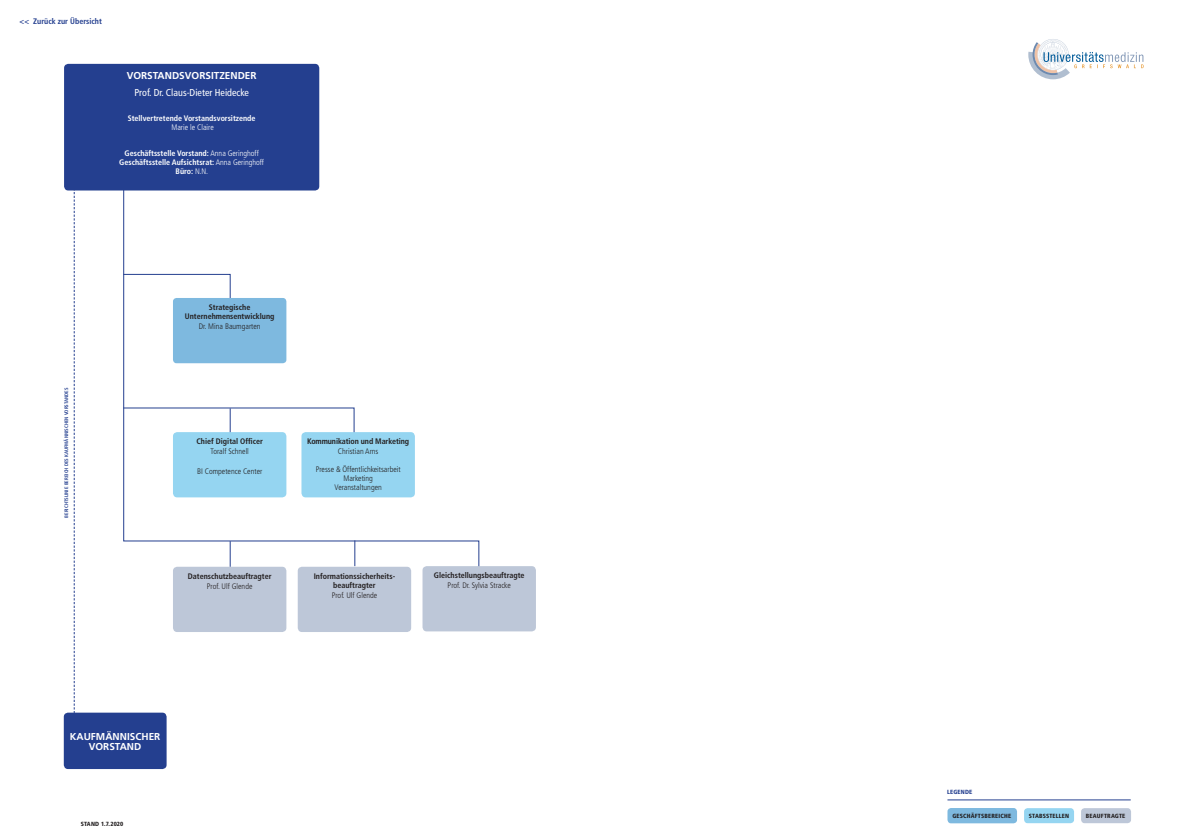
<style>
.page{position:relative;width:1191px;height:840px;background:#fff}
.page>*{position:absolute;margin:0;border:0;box-sizing:border-box;transform-origin:0 0}
.t1{font:700 10px/10px "Frutiger LT Std";color:#fff;text-align:center}
.t2{font:condensed 10px "Frutiger LT Std";color:#fff}
.t3{font:700 condensed 8px/9px "Frutiger LT Std";color:#231f20;text-align:center}
.t4{font:300 condensed 8px/9px "Frutiger LT Std";color:#231f20;text-align:center}
.t5{font:700 condensed 8px/9px "Frutiger LT Std";color:#fff;text-align:center}
.t6{font:700 condensed 8px "Frutiger LT Std";color:#243f8f}
.t7{font:300 condensed 8px "Frutiger LT Std";color:#fff}
.t8{font:900 condensed 6px "Frutiger LT Std";letter-spacing:.03em;color:#231f20}
.t9{font:900 condensed 6px "Frutiger LT Std";letter-spacing:.03em;color:#243f8f}
.t10{font:700 condensed 5px "Frutiger LT Std";color:#243f8f}
.s1{font-weight:300}
</style>
<div class="page">
<div style="left:64px;top:64px;width:255px;height:126px;background:#243f8f;border-radius:4px"></div>
<svg style="left:1028px;top:39px;width:115px;height:40px"></svg>
<div style="left:1024px;top:807px;width:50px;height:15px;background:#95d5f1;border-radius:4px"></div>
<div style="left:1081px;top:807px;width:50px;height:15px;background:#bdc7d8;border-radius:4px"></div>
<div style="left:947px;top:807px;width:70px;height:15px;background:#7eb9df;border-radius:4px"></div>
<hr style="left:947px;top:799px;width:183px;height:1px;background:#243f8f">
<svg style="left:123px;top:181px;width:356px;height:402px"></svg>
<svg style="left:230px;top:541px;width:1px;height:25px"></svg>
<div style="left:173px;top:566px;width:113px;height:65px;background:#bdc7d8;border-radius:4px"></div>
<div style="left:298px;top:566px;width:113px;height:65px;background:#bdc7d8;border-radius:4px"></div>
<svg style="left:123px;top:273px;width:108px;height:28px"></svg>
<svg style="left:123px;top:407px;width:232px;height:27px"></svg>
<div style="left:173px;top:432px;width:113px;height:65px;background:#95d5f1;border-radius:4px"></div>
<div style="left:173px;top:298px;width:113px;height:65px;background:#7eb9df;border-radius:4px"></div>
<div style="left:301px;top:432px;width:114px;height:65px;background:#95d5f1;border-radius:4px"></div>
<div style="left:64px;top:712px;width:103px;height:56px;background:#243f8f;border-radius:4px"></div>
<svg style="left:74px;top:190px;width:1px;height:523px"></svg>
<div style="left:422px;top:566px;width:114px;height:65px;background:#bdc7d8;border-radius:4px"></div>
<svg style="left:354px;top:540px;width:1px;height:26px"></svg>
<p class="t6" style="left:20px;top:17px;width:84px">&lt;&lt; Zurück zur Übersicht</p>
<p class="t1" style="left:127px;top:70px;width:131px">VORSTANDSVORSITZENDER</p>
<p class="t2" style="left:134px;top:87px;width:116px">Prof. Dr. Claus-Dieter Heidecke</p>
<p class="t5" style="left:128px;top:114px;width:129px">Stellvertretende Vorstandsvorsitzende</p>
<p class="t7" style="left:171px;top:122px;width:44px">Marie le Claire</p>
<p class="t5" style="left:119px;top:149px;width:146px">Geschäftsstelle Vorstand: <span class="s1">Anna Geringhoff<br></span>Geschäftsstelle Aufsichtsrat: <span class="s1">Anna Geringhoff<br></span>Büro: <span class="s1">N.N.</span></p>
<p class="t10" style="left:63px;top:517px;width:131px;rotate:-90deg">Berichtslinie Bereich des kaufmännischen Vorstandes</p>
<p class="t3" style="left:185px;top:303px;width:91px">Strategische<br>Unternehmensentwicklung</p>
<p class="t4" style="left:199px;top:322px;width:63px">Dr. Mina Baumgarten</p>
<p class="t3" style="left:196px;top:437px;width:68px">Chief Digital Officer</p>
<p class="t4" style="left:210px;top:447px;width:40px">Toralf Schnell</p>
<p class="t4" style="left:197px;top:467px;width:67px">BI Competence Center</p>
<p class="t3" style="left:307px;top:437px;width:104px">Kommunikation und Marketing</p>
<p class="t4" style="left:338px;top:447px;width:42px">Christian Arns</p>
<p class="t4" style="left:316px;top:465px;width:86px">Presse &amp; Öffentlichkeitsarbeit<br>Marketing<br>Veranstaltungen</p>
<p class="t3" style="left:188px;top:571px;width:85px">Datenschutzbeauftragter</p>
<p class="t4" style="left:207px;top:581px;width:47px">Prof. Ulf Glende</p>
<p class="t3" style="left:314px;top:571px;width:83px">Informationssicherheits&shy;beauftragter</p>
<p class="t4" style="left:332px;top:590px;width:47px">Prof. Ulf Glende</p>
<p class="t3" style="left:434px;top:570px;width:92px">Gleichstellungsbeauftragte</p>
<p class="t4" style="left:447px;top:581px;width:65px">Prof. Dr. Sylvia Stracke</p>
<p class="t1" style="left:70px;top:730px;width:92px">KAUFMÄNNISCHER<br>VORSTAND</p>
<p class="t8" style="left:81px;top:820px;width:44px">STAND 1.7.2020</p>
<p class="t9" style="left:947px;top:788px;width:27px">LEGENDE</p>
<p class="t8" style="left:952px;top:811px;width:60px">GESCHÄFTSBEREICHE</p>
<p class="t8" style="left:1029px;top:811px;width:42px">STABSSTELLEN</p>
<p class="t8" style="left:1086px;top:811px;width:41px">BEAUFTRAGTE</p>
</div>
